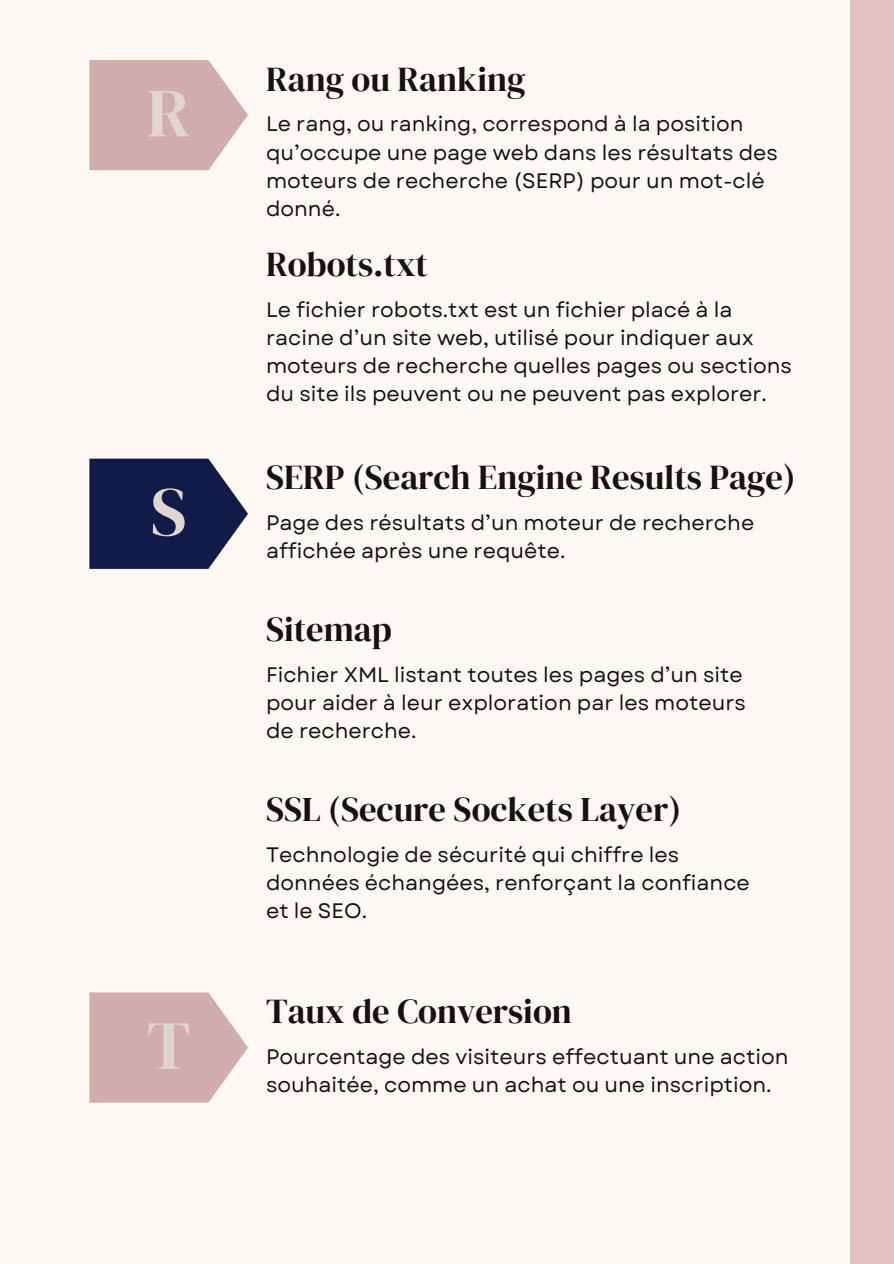
<style>
.page{position:relative;width:894px;height:1264px;background:#fff}
.page>*{position:absolute;margin:0;border:0;box-sizing:border-box;transform-origin:0 0}
.t1{font:68.85px "DM Serif Display";color:#dfd6ce}
.t2{font:34.5px "DM Serif Display";color:#18110c}
.t3{font:20.85px/28.2px "Garet";color:#18110c}
</style>
<div class="page">
<div style="left:0;top:0;width:893px;height:1263px;background:#fff8f3"></div>
<svg style="left:89px;top:60px;width:159px;height:110px;background:#d7b6b5"></svg>
<svg style="left:89px;top:458px;width:159px;height:111px;background:#31375e"></svg>
<div style="left:850px;top:0;width:43px;height:1263px;background:#dfc2c1"></div>
<svg style="left:89px;top:992px;width:159px;height:110px;background:#d7b6b6"></svg>
<p class="t1" style="left:147px;top:65px;width:45px">R</p>
<p class="t1" style="left:151px;top:463px;width:37px">S</p>
<p class="t1" style="left:147px;top:997px;width:45px">T</p>
<p class="t2" style="left:266px;top:55px;width:261px">Rang ou Ranking</p>
<p class="t3" style="left:266px;top:110px;width:513px">Le rang, ou ranking, correspond à la position qu’occupe une page web dans les résultats des moteurs de recherche (SERP) pour un mot-clé donné.</p>
<h1 class="t2" style="left:266px;top:240px;width:163px">Robots.txt</h1>
<h1 class="t3" style="left:266px;top:295px;width:527px">Le fichier robots.txt est un fichier placé à la racine d’un site web, utilisé pour indiquer aux moteurs de recherche quelles pages ou sections du site ils peuvent ou ne peuvent pas explorer.</h1>
<p class="t2" style="left:266px;top:453px;width:531px">SERP (Search Engine Results Page)</p>
<h1 class="t3" style="left:266px;top:508px;width:489px">Page des résultats d’un moteur de recherche affichée après une requête.</h1>
<h1 class="t2" style="left:266px;top:605px;width:127px">Sitemap</h1>
<h1 class="t3" style="left:266px;top:660px;width:481px">Fichier XML listant toutes les pages d’un site pour aider à leur exploration par les moteurs de recherche.</h1>
<p class="t2" style="left:266px;top:785px;width:416px">SSL (Secure Sockets Layer)</p>
<p class="t3" style="left:266px;top:840px;width:485px">Technologie de sécurité qui chiffre les données échangées, renforçant la confiance et le SEO.</p>
<p class="t2" style="left:266px;top:987px;width:307px">Taux de Conversion</p>
<h1 class="t3" style="left:266px;top:1042px;width:524px">Pourcentage des visiteurs effectuant une action souhaitée, comme un achat ou une inscription.</h1>
</div>
